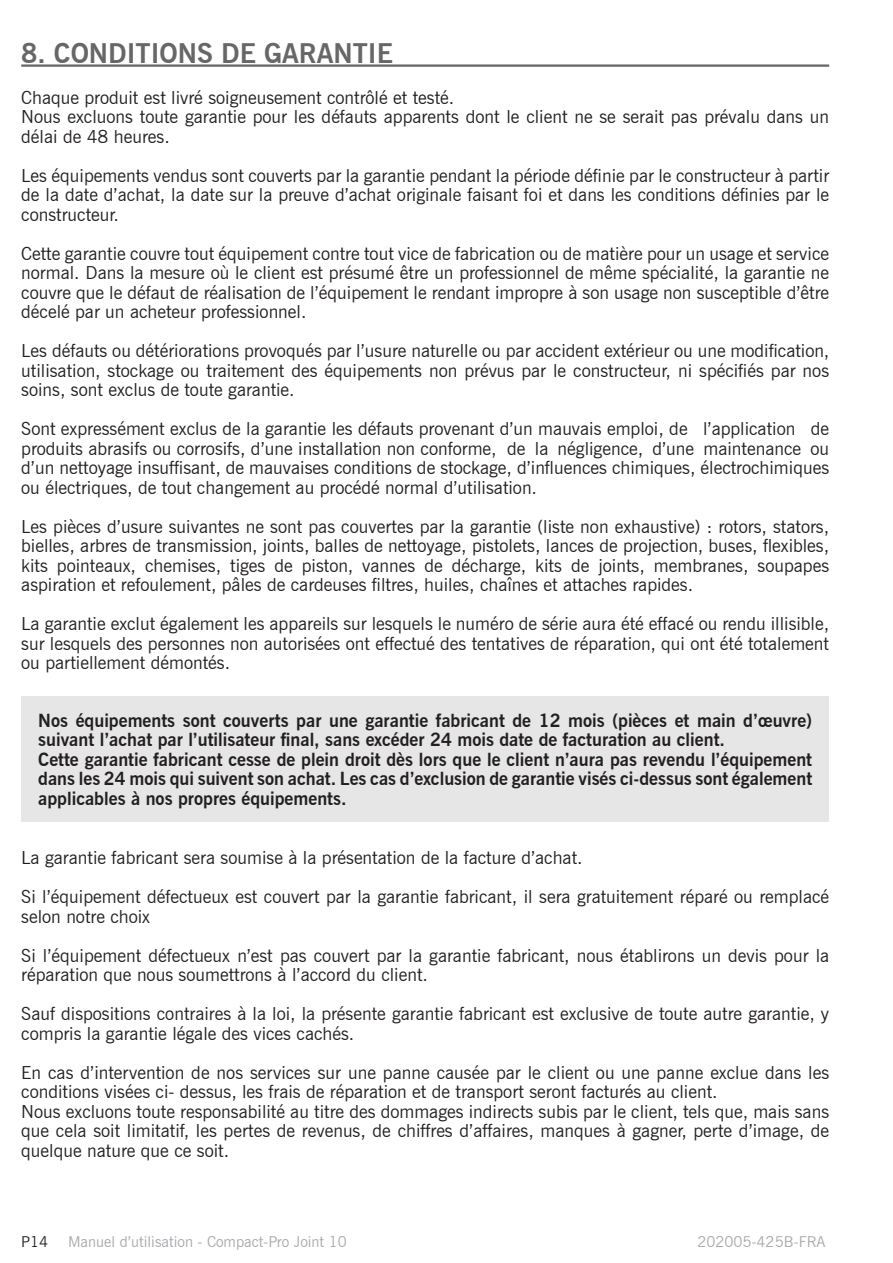
<style>
.page{position:relative;width:893px;height:1263px;background:#fff}
.page>*{position:absolute;margin:0;border:0;box-sizing:border-box;transform-origin:0 0}
.TITRES{font:700 27px "News Gothic BT";color:#676767}
.t1{font:18px/19.5px "News Gothic BT";color:#231f20;text-align:justify}
.t2{font:700 18px/19.5px "News Gothic BT";color:#231f20}
.t3{font:15px "News Gothic BT";color:#a8a9ad}
.t4{font:15px "News Gothic BT";color:#231f20}
</style>
<div class="page">
<hr style="left:21px;top:64px;width:808px;height:3px;background:#676767">
<div style="left:21px;top:696px;width:808px;height:126px;background:#e6e6e6"></div>
<p class="TITRES" style="left:21px;top:37px;width:373px">8. CONDITIONS DE GARANTIE</p>
<p class="t1" style="left:21px;top:88px;width:435px">Chaque produit est livré soigneusement contrôlé et testé.</p>
<p class="t1" style="left:21px;top:107px;width:809px">Nous excluons toute garantie pour les défauts apparents dont le client ne se serait pas prévalu dans un délai de 48 heures.</p>
<p class="t1" style="left:21px;top:166px;width:809px">Les équipements vendus sont couverts par la garantie pendant la période définie par le constructeur à partir de la date d’achat, la date sur la preuve d’achat originale faisant foi et dans les conditions définies par le constructeur.</p>
<p class="t1" style="left:21px;top:244px;width:809px">Cette garantie couvre tout équipement contre tout vice de fabrication ou de matière pour un usage et service normal. Dans la mesure où le client est présumé être un professionnel de même spécialité, la garantie ne couvre que le défaut de réalisation de l’équipement le rendant impropre à son usage non susceptible d’être décelé par un acheteur professionnel.</p>
<p class="t1" style="left:21px;top:341px;width:809px">Les défauts ou détériorations provoqués par l’usure naturelle ou par accident extérieur ou une modification, utilisation, stockage ou traitement des équipements non prévus par le constructeur, ni spécifiés par nos soins, sont exclus de toute garantie.</p>
<p class="t1" style="left:21px;top:419px;width:809px">Sont expressément exclus de la garantie les défauts provenant d’un mauvais emploi, de l’application de produits abrasifs ou corrosifs, d’une installation non conforme, de la négligence, d’une maintenance ou d’un nettoyage insuffisant, de mauvaises conditions de stockage, d’influences chimiques, électrochimiques ou électriques, de tout changement au procédé normal d’utilisation.</p>
<p class="t1" style="left:21px;top:517px;width:809px">Les pièces d’usure suivantes ne sont pas couvertes par la garantie (liste non exhaustive) : rotors, stators, bielles, arbres de transmission, joints, balles de nettoyage, pistolets, lances de projection, buses, flexibles, kits pointeaux, chemises, tiges de piston, vannes de décharge, kits de joints, membranes, soupapes aspiration et refoulement, pâles de cardeuses filtres, huiles, chaînes et attaches rapides.</p>
<p class="t1" style="left:21px;top:614px;width:809px">La garantie exclut également les appareils sur lesquels le numéro de série aura été effacé ou rendu illisible, sur lesquels des personnes non autorisées ont effectué des tentatives de réparation, qui ont été totalement ou partiellement démontés.</p>
<p class="t2" style="left:38px;top:710px;width:775px">Nos équipements sont couverts par une garantie fabricant de 12 mois (pièces et main d’œuvre) suivant l’achat par l’utilisateur final, sans excéder 24 mois date de facturation au client.</p>
<p class="t2" style="left:38px;top:749px;width:775px;text-align:justify">Cette garantie fabricant cesse de plein droit dès lors que le client n’aura pas revendu l’équipement dans les 24 mois qui suivent son achat. Les cas d’exclusion de garantie visés ci-dessus sont également applicables à nos propres équipements.</p>
<p class="t1" style="left:21px;top:848px;width:563px">La garantie fabricant sera soumise à la présentation de la facture d’achat.</p>
<p class="t1" style="left:21px;top:887px;width:809px">Si l’équipement défectueux est couvert par la garantie fabricant, il sera gratuitement réparé ou remplacé selon notre choix</p>
<p class="t1" style="left:21px;top:946px;width:809px">Si l’équipement défectueux n’est pas couvert par la garantie fabricant, nous établirons un devis pour la réparation que nous soumettrons à l’accord du client.</p>
<p class="t1" style="left:21px;top:1004px;width:809px">Sauf dispositions contraires à la loi, la présente garantie fabricant est exclusive de toute autre garantie, y compris la garantie légale des vices cachés.</p>
<p class="t1" style="left:21px;top:1063px;width:809px">En cas d’intervention de nos services sur une panne causée par le client ou une panne exclue dans les conditions visées ci- dessus, les frais de réparation et de transport seront facturés au client.</p>
<p class="t1" style="left:21px;top:1102px;width:809px">Nous excluons toute responsabilité au titre des dommages indirects subis par le client, tels que, mais sans que cela soit limitatif, les pertes de revenus, de chiffres d’affaires, manques à gagner, perte d’image, de quelque nature que ce soit.</p>
<p class="t4" style="left:21px;top:1233px;width:29px">P14</p>
<p class="t3" style="left:68px;top:1233px;width:280px">Manuel d’utilisation - Compact-Pro Joint 10</p>
<p class="t3" style="left:697px;top:1233px;width:130px">202005-425B-FRA</p>
</div>
